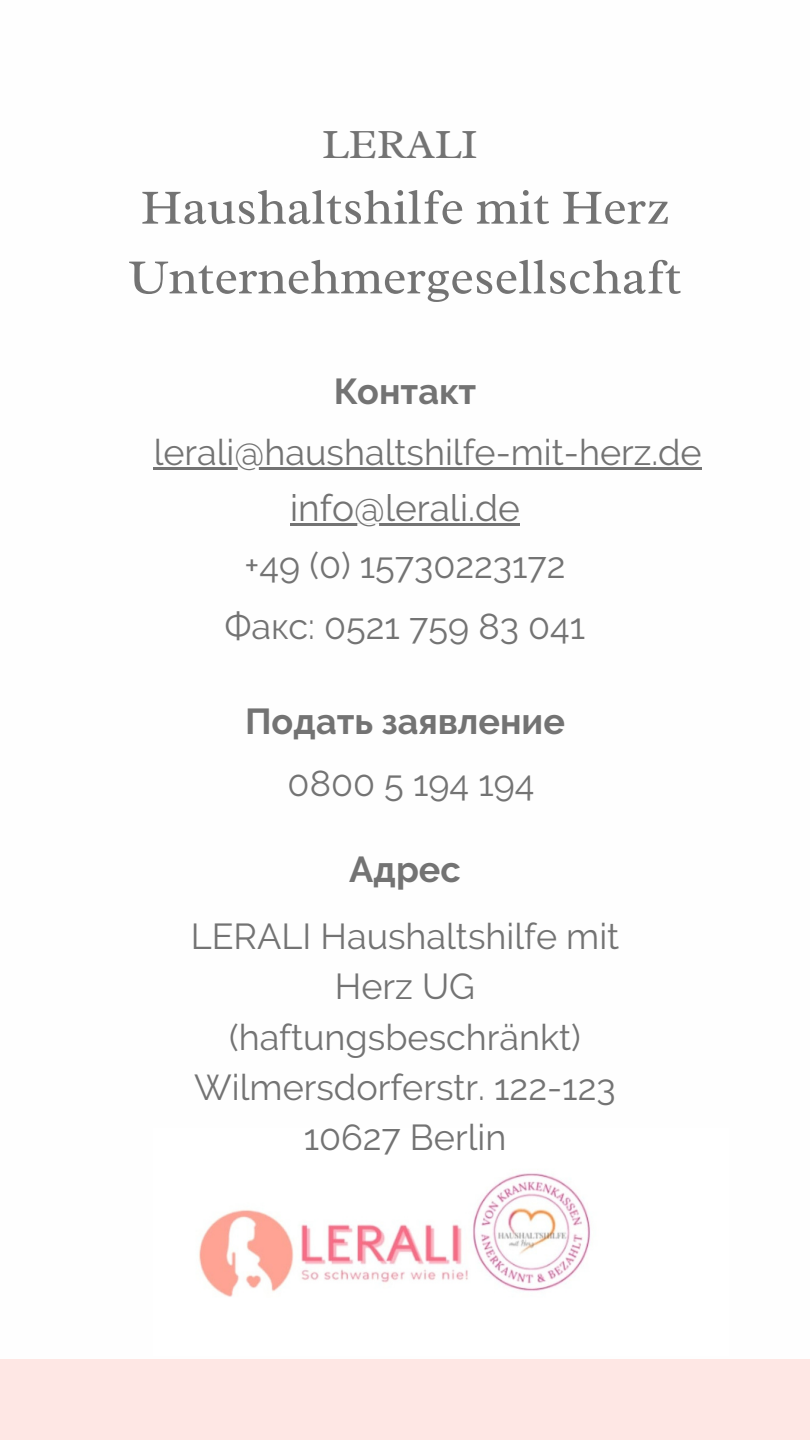
<style>
.page{position:relative;width:810px;height:1440px;background:#fff}
.page>*{position:absolute;margin:0;border:0;box-sizing:border-box;transform-origin:0 0}
.t1{font:50px/69.8px "Radley";color:#737373}
.t2{font:42px "Radley";color:#737373}
.t3{font:37px "Raleway";color:#737373}
.t4{font:36px/50.2px "Raleway";color:#737373;text-align:center}
.t5{font:700 36px "Raleway";color:#737373}
</style>
<div class="page">
<div style="left:0;top:1359px;width:810px;height:81px;background:#fee7e4"></div>
<img style="left:199px;top:1173px;width:392px;height:124px">
<hr style="left:290px;top:523px;width:230px;height:3px;background:#737373">
<hr style="left:154px;top:467px;width:548px;height:3px;background:#737373">
<p class="t2" style="left:322px;top:117px;width:157px">LERALI</p>
<p class="t1" style="left:128px;top:172px;width:554px">Haushaltshilfe mit Herz<br>Unternehmergesellschaft</p>
<p class="t5" style="left:334px;top:370px;width:144px">Контакт</p>
<p class="t4" style="left:154px;top:427px;width:550px">lerali@haushaltshilfe-mit-herz.de</p>
<p class="t3" style="left:290px;top:486px;width:231px">info@lerali.de</p>
<p class="t4" style="left:244px;top:540px;width:323px">+49 (0) 15730223172</p>
<p class="t4" style="left:225px;top:601px;width:362px">Факс: 0521 759 83 041</p>
<p class="t5" style="left:245px;top:700px;width:321px">Подать заявление</p>
<p class="t4" style="left:288px;top:758px;width:248px">0800 5 194 194</p>
<p class="t5" style="left:349px;top:848px;width:113px">Адрес</p>
<p class="t4" style="left:191px;top:911px;width:430px">LERALI Haushaltshilfe mit<br>Herz UG (haftungsbeschränkt)</p>
<p class="t4" style="left:194px;top:1062px;width:423px">Wilmersdorferstr. 122-123</p>
<p class="t4" style="left:304px;top:1112px;width:204px">10627 Berlin</p>
</div>
